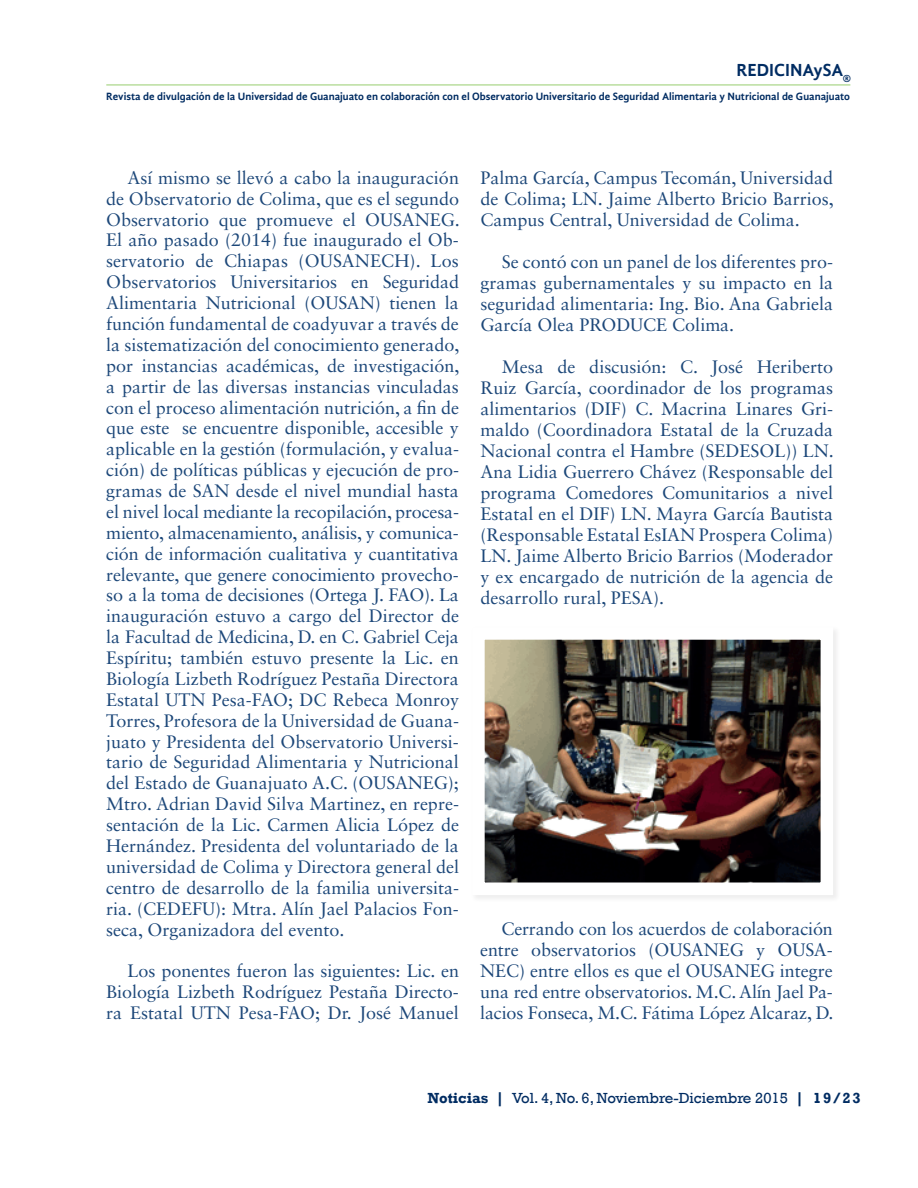
<style>
.page{position:relative;width:918px;height:1188px;background:#fff}
.page>*{position:absolute;margin:0;border:0;box-sizing:border-box;transform-origin:0 0}
.t1{font:18px/20.9px "Sabon LT Std";color:#1c4779;text-align:justify}
.t2{font:700 18px "Gandhi Sans";color:#002c62}
.t3{font:15px "Rockwell";color:#002c62}
.t4{font:700 15px "Rockwell";color:#002c62}
.t5{font:700 10.95px "Gandhi Sans";color:#002c62}
.s1{font-weight:700}
.s2{font-family:"Bookman Old Style";font-weight:700}
</style>
<div class="page">
<hr style="left:106px;top:85px;width:744px;height:1px;background:#98cd6e">
<div style="left:470px;top:625px;width:371px;height:277px;background:#f5f5f5"></div>
<img style="left:486px;top:641px;width:333px;height:240px">
<div style="left:472px;top:627px;width:361px;height:268px;border:13px solid #fff"></div>
<p class="t2" style="left:736px;top:60px;width:116px">REDICINAySA<sub>®</sub></p>
<p class="t5" style="left:106px;top:90px;width:745px">Revista de divulgación de la Universidad de Guanajuato en colaboración con el Observatorio Universitario de Seguridad Alimentaria y Nutricional de Guanajuato</p>
<p class="t1" style="left:106px;top:167px;width:355px;text-indent:21px">Así mismo se llevó a cabo la inauguración de Observatorio de Colima, que es el segundo Observatorio que promueve el OUSANEG.<br>El año pasado (2014) fue inaugurado el Ob&shy;servatorio de Chiapas (OUSANECH). Los Observatorios Universitarios en Seguridad Alimentaria Nutricional (OUSAN) tienen la función fundamental de coadyuvar a través de la sistematización del conocimiento generado, por instancias académicas, de investigación, a partir de las diversas instancias vinculadas con el proceso alimentación nutrición, a fin de que este se encuentre disponible, accesible y aplicable en la gestión (formulación, y evalua&shy;ción) de políticas públicas y ejecución de pro&shy;gramas de SAN desde el nivel mundial hasta el nivel local mediante la recopilación, procesa&shy;miento, almacenamiento, análisis, y comunica&shy;ción de información cualitativa y cuantitativa relevante, que genere conocimiento provecho&shy;so a la toma de decisiones (Ortega J. FAO). La inauguración estuvo a cargo del Director de la Facultad de Medicina, D. en C. Gabriel Ceja Espíritu; también estuvo presente la Lic. en Biología Lizbeth Rodríguez Pestaña Directora Estatal UTN Pesa-FAO; DC Rebeca Monroy Torres, Profesora de la Universidad de Guana&shy;juato y Presidenta del Observatorio Universi&shy;tario de Seguridad Alimentaria y Nutricional del Estado de Guanajuato A.C. (OUSANEG); Mtro. Adrian David Silva Martinez, en repre&shy;sentación de la Lic. Carmen Alicia López de Hernández. Presidenta del voluntariado de la universidad de Colima y Directora general del centro de desarrollo de la familia universita&shy;ria. (CEDEFU): Mtra. Alín Jael Palacios Fon&shy;seca, Organizadora del evento.</p>
<p class="t1" style="left:106px;top:960px;width:354px;text-indent:21px">Los ponentes fueron las siguientes: Lic. en Biología Lizbeth Rodríguez Pestaña Directo&shy;ra Estatal UTN Pesa-FAO; Dr. José Manuel</p>
<p class="t1" style="left:480px;top:167px;width:355px">Palma García, Campus Tecomán, Universidad de Colima; LN. Jaime Alberto Bricio Barrios, Campus Central, Universidad de Colima.</p>
<p class="t1" style="left:480px;top:251px;width:354px;text-indent:21px">Se contó con un panel de los diferentes pro&shy;gramas gubernamentales y su impacto en la seguridad alimentaria: Ing. Bio. Ana Gabriela García Olea PRODUCE Colima.</p>
<p class="t1" style="left:480px;top:356px;width:355px;text-indent:21px">Mesa de discusión: C. José Heriberto Ruiz García, coordinador de los programas alimentarios (DIF) C. Macrina Linares Gri&shy;maldo (Coordinadora Estatal de la Cruzada Nacional contra el Hambre (SEDESOL)) LN.<br>Ana Lidia Guerrero Chávez (Responsable del programa Comedores Comunitarios a nivel Estatal en el DIF) LN. Mayra García Bautista (Responsable Estatal EsIAN Prospera Colima)<br>LN. Jaime Alberto Bricio Barrios (Moderador y ex encargado de nutrición de la agencia de desarrollo rural, PESA).</p>
<p class="t1" style="left:480px;top:918px;width:355px;text-indent:21px">Cerrando con los acuerdos de colaboración entre observatorios (OUSANEG y OUSA-NEC) entre ellos es que el OUSANEG integre una red entre observatorios. M.C. Alín Jael Pa&shy;lacios Fonseca, M.C. Fátima López Alcaraz, D.</p>
<p class="t3" style="left:427px;top:1089px;width:378px"><span class="s1">Noticias</span> <span class="s2">|</span> Vol. 4, No. 6, Noviembre-Diciembre 2015 <span class="s2">|</span></p>
<p class="t4" style="left:813px;top:1089px;width:49px">19/23</p>
</div>
